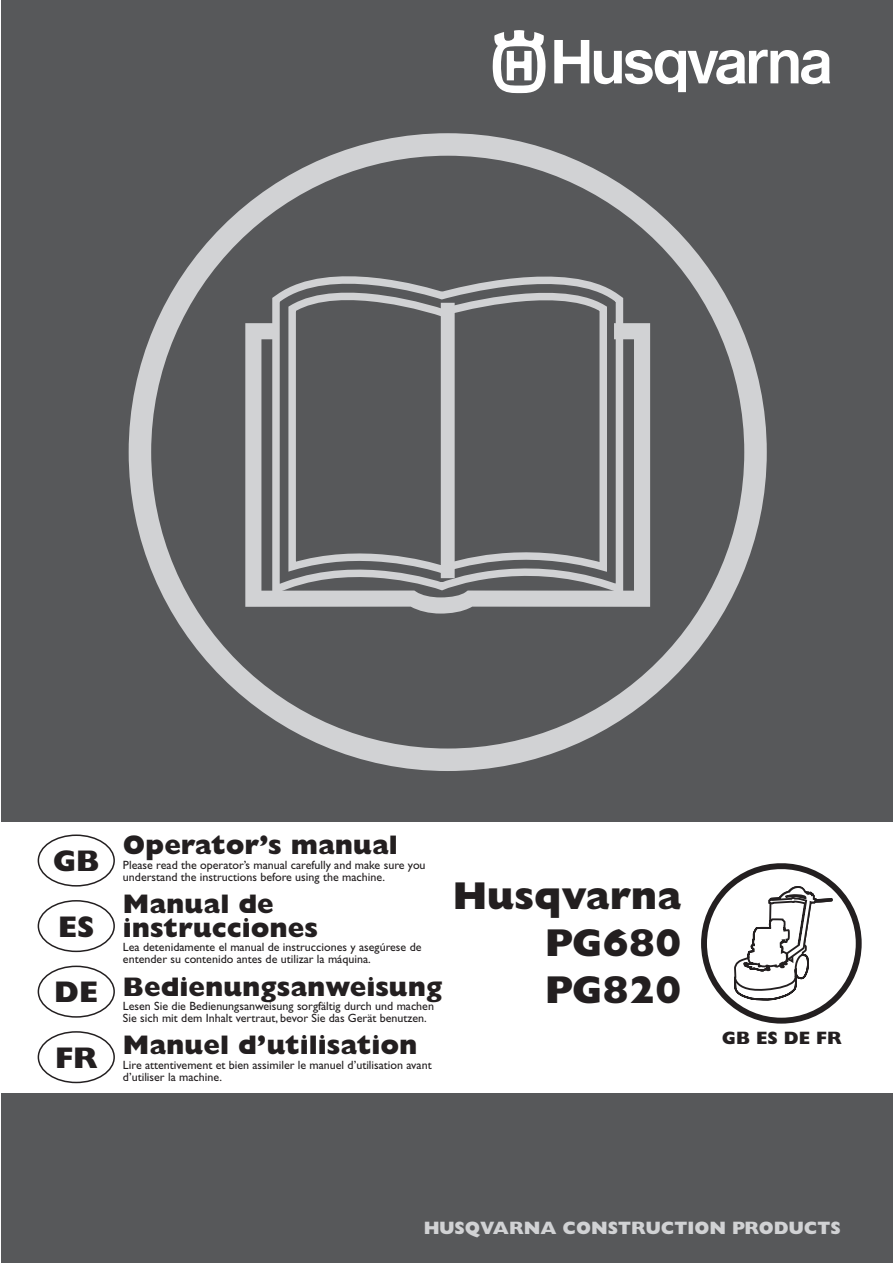
<style>
.page{position:relative;width:893px;height:1263px;background:#fff}
.page>*{position:absolute;margin:0;border:0;box-sizing:border-box;transform-origin:0 0}
.t1{font:39px/46.8px "Husqy Headline";color:#231f20;text-align:justify}
.t2{font:30px/65.4px "Husqy Headline";color:#231f20}
.t3{font:27px "Husqy Headline";color:#231f20}
.t4{font:18px "Husqy Headline";color:#d1d2d4}
.t5{font:18px "Husqy Headline";color:#231f20}
.t6{font:12px/12px "Husqy Sans";color:#231f20}
</style>
<div class="page">
<div style="left:1px;top:1093px;width:891px;height:170px;background:#57585a"></div>
<div style="left:1px;top:0;width:891px;height:822px;background:#57585a"></div>
<div style="left:129px;top:133px;width:637px;height:638px;border:22px solid #d1d2d4;border-radius:50%"></div>
<svg style="left:272px;top:276px;width:352px;height:47px"></svg>
<svg style="left:438px;top:300px;width:19px;height:23px"></svg>
<svg style="left:245px;top:323px;width:405px;height:291px"></svg>
<svg style="left:492px;top:30px;width:53px;height:64px"></svg>
<svg style="left:554px;top:40px;width:276px;height:52px"></svg>
<svg style="left:701px;top:863px;width:160px;height:161px"></svg>
<svg style="left:37px;top:834px;width:78px;height:250px"></svg>
<div style="left:38px;top:900px;width:77px;height:52px;border:2px solid #231f20;border-radius:50%"></div>
<div style="left:38px;top:966px;width:77px;height:52px;border:2px solid #231f20;border-radius:50%"></div>
<h2 class="t2" style="left:53px;top:831px;width:48px">GB<br>ES<br>DE</h2>
<h2 class="t2" style="left:55px;top:1028px;width:44px">FR</h2>
<h3 class="t3" style="left:123px;top:835px;width:276px">Operator’s manual</h3>
<p class="t6" style="left:123px;top:860px;width:304px">Please read the operator’s manual carefully and make sure you understand the instructions before using the machine.</p>
<h3 class="t3" style="left:123px;top:894px;width:152px">Manual de</h3>
<h3 class="t3" style="left:123px;top:918px;width:196px">instrucciones</h3>
<p class="t6" style="left:123px;top:942px;width:300px">Lea detenidamente el manual de instrucciones y asegúrese de entender su contenido antes de utilizar la máquina.</p>
<h3 class="t3" style="left:123px;top:976px;width:321px">Bedienungsanweisung</h3>
<p class="t6" style="left:123px;top:1001px;width:312px">Lesen Sie die Bedienungsanweisung sorgfältig durch und machen<br>Sie sich mit dem Inhalt vertraut, bevor Sie das Gerät benutzen.</p>
<h3 class="t3" style="left:123px;top:1035px;width:296px">Manuel d’utilisation</h3>
<p class="t6" style="left:123px;top:1060px;width:310px">Lire attentivement et bien assimiler le manuel d’utilisation avant d’utiliser la machine.</p>
<h1 class="t1" style="left:545px;top:877px;width:138px;text-indent:-92px">Husqvarna PG680<br>PG820</h1>
<h3 class="t5" style="left:722px;top:1031px;width:121px">GB ES DE FR</h3>
<h3 class="t4" style="left:423px;top:1221px;width:418px">HUSQVARNA CONSTRUCTION PRODUCTS</h3>
</div>
